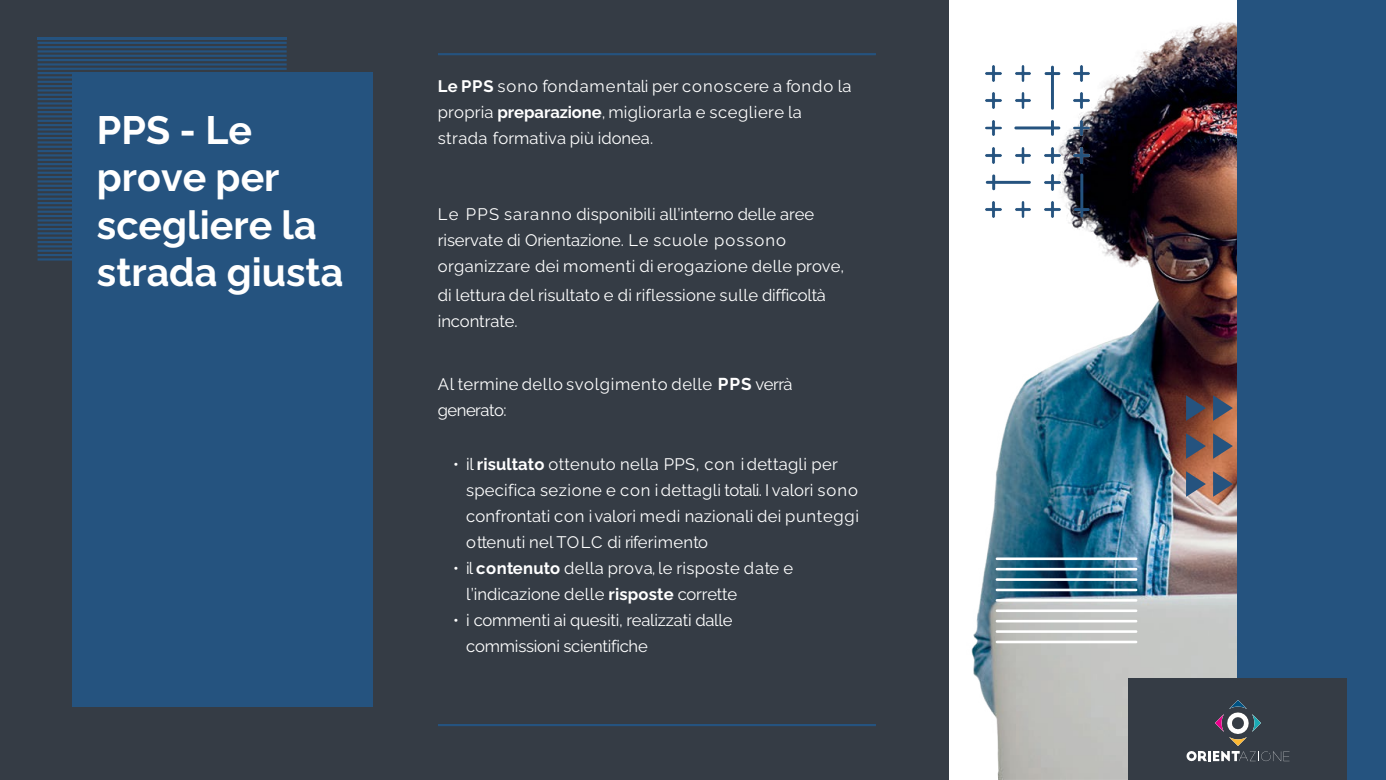
<style>
.page{position:relative;width:1386px;height:780px;background:#fff}
.page>*{position:absolute;margin:0;border:0;box-sizing:border-box;transform-origin:0 0}
.t1{font:700 39.38px "Raleway";color:#fff}
.t2{font:16.62px/25.9px "Raleway";letter-spacing:.01em;color:#fff}
.t3{font:16.62px/25.9px "Raleway";letter-spacing:-.015em;color:#fff}
.s1{font-weight:700}
.s2{font-weight:700;font-size:17.15px}
</style>
<div class="page">
<img style="left:971px;top:22px;width:266px;height:757px">
<div style="left:0;top:0;width:947px;height:779px;background:#353c45"></div>
<hr style="left:38px;top:42px;width:248px;height:2px;background:#25537f">
<hr style="left:38px;top:46px;width:248px;height:2px;background:#25537f">
<hr style="left:38px;top:50px;width:248px;height:2px;background:#25537f">
<hr style="left:38px;top:55px;width:248px;height:2px;background:#25537f">
<hr style="left:38px;top:59px;width:248px;height:2px;background:#25537f">
<hr style="left:38px;top:63px;width:248px;height:2px;background:#25537f">
<hr style="left:38px;top:68px;width:248px;height:2px;background:#25537f">
<hr style="left:38px;top:72px;width:248px;height:2px;background:#25537f">
<hr style="left:38px;top:76px;width:248px;height:2px;background:#25537f">
<hr style="left:38px;top:81px;width:248px;height:2px;background:#25537f">
<hr style="left:38px;top:85px;width:248px;height:2px;background:#25537f">
<hr style="left:38px;top:89px;width:248px;height:2px;background:#25537f">
<hr style="left:38px;top:94px;width:248px;height:2px;background:#25537f">
<hr style="left:38px;top:98px;width:248px;height:2px;background:#25537f">
<hr style="left:38px;top:102px;width:248px;height:2px;background:#25537f">
<hr style="left:38px;top:107px;width:248px;height:2px;background:#25537f">
<hr style="left:38px;top:111px;width:248px;height:2px;background:#25537f">
<hr style="left:38px;top:115px;width:248px;height:2px;background:#25537f">
<hr style="left:38px;top:120px;width:248px;height:2px;background:#25537f">
<hr style="left:38px;top:124px;width:248px;height:2px;background:#25537f">
<hr style="left:38px;top:128px;width:248px;height:2px;background:#25537f">
<hr style="left:38px;top:133px;width:248px;height:2px;background:#25537f">
<hr style="left:38px;top:137px;width:248px;height:2px;background:#25537f">
<hr style="left:38px;top:141px;width:248px;height:2px;background:#25537f">
<hr style="left:38px;top:146px;width:248px;height:2px;background:#25537f">
<hr style="left:38px;top:150px;width:248px;height:2px;background:#25537f">
<hr style="left:38px;top:154px;width:248px;height:2px;background:#25537f">
<hr style="left:38px;top:159px;width:248px;height:2px;background:#25537f">
<hr style="left:38px;top:163px;width:248px;height:2px;background:#25537f">
<hr style="left:38px;top:167px;width:248px;height:2px;background:#25537f">
<hr style="left:38px;top:171px;width:248px;height:3px;background:#25537f">
<hr style="left:38px;top:176px;width:248px;height:2px;background:#25537f">
<hr style="left:38px;top:180px;width:248px;height:2px;background:#25537f">
<hr style="left:38px;top:185px;width:248px;height:2px;background:#25537f">
<hr style="left:38px;top:189px;width:248px;height:2px;background:#25537f">
<hr style="left:38px;top:193px;width:248px;height:2px;background:#25537f">
<hr style="left:38px;top:198px;width:248px;height:2px;background:#25537f">
<hr style="left:38px;top:202px;width:248px;height:2px;background:#25537f">
<hr style="left:38px;top:206px;width:248px;height:2px;background:#25537f">
<hr style="left:38px;top:210px;width:248px;height:3px;background:#25537f">
<hr style="left:38px;top:215px;width:248px;height:2px;background:#25537f">
<hr style="left:38px;top:219px;width:248px;height:2px;background:#25537f">
<hr style="left:38px;top:223px;width:248px;height:3px;background:#25537f">
<hr style="left:38px;top:228px;width:248px;height:2px;background:#25537f">
<hr style="left:38px;top:232px;width:248px;height:2px;background:#25537f">
<hr style="left:38px;top:236px;width:248px;height:3px;background:#25537f">
<hr style="left:38px;top:241px;width:248px;height:2px;background:#25537f">
<hr style="left:38px;top:245px;width:248px;height:2px;background:#25537f">
<hr style="left:38px;top:249px;width:248px;height:3px;background:#25537f">
<hr style="left:38px;top:254px;width:248px;height:2px;background:#25537f">
<hr style="left:38px;top:258px;width:248px;height:2px;background:#25537f">
<hr style="left:37px;top:37px;width:249px;height:2px;background:#25537f">
<div style="left:1237px;top:0;width:148px;height:779px;background:#25537f"></div>
<div style="left:1128px;top:678px;width:218px;height:101px;background:#353c45"></div>
<svg style="left:1186px;top:751px;width:103px;height:9px"></svg>
<img style="left:1230px;top:700px;width:16px;height:8px">
<img style="left:1215px;top:715px;width:8px;height:16px">
<img style="left:1229px;top:737px;width:17px;height:8px">
<img style="left:1252px;top:714px;width:8px;height:17px">
<svg style="left:995px;top:640px;width:142px;height:3px"></svg>
<svg style="left:995px;top:630px;width:142px;height:2px"></svg>
<svg style="left:995px;top:619px;width:142px;height:3px"></svg>
<svg style="left:995px;top:609px;width:142px;height:2px"></svg>
<svg style="left:995px;top:598px;width:142px;height:3px"></svg>
<svg style="left:995px;top:588px;width:142px;height:3px"></svg>
<svg style="left:995px;top:578px;width:142px;height:2px"></svg>
<svg style="left:995px;top:567px;width:142px;height:3px"></svg>
<svg style="left:995px;top:557px;width:142px;height:3px"></svg>
<svg style="left:1227px;top:712px;width:21px;height:21px"></svg>
<img style="left:1073px;top:66px;width:16px;height:15px">
<img style="left:1073px;top:93px;width:16px;height:15px">
<img style="left:1073px;top:120px;width:16px;height:16px">
<img style="left:1073px;top:147px;width:16px;height:16px">
<svg style="left:1014px;top:120px;width:46px;height:16px"></svg>
<svg style="left:1044px;top:66px;width:16px;height:44px"></svg>
<svg style="left:1073px;top:173px;width:16px;height:44px"></svg>
<img style="left:1044px;top:147px;width:16px;height:16px">
<img style="left:1044px;top:174px;width:16px;height:16px">
<img style="left:1044px;top:201px;width:16px;height:16px">
<img style="left:1015px;top:66px;width:15px;height:15px">
<img style="left:1015px;top:93px;width:15px;height:15px">
<img style="left:1015px;top:147px;width:15px;height:16px">
<img style="left:1015px;top:201px;width:15px;height:16px">
<img style="left:985px;top:66px;width:16px;height:15px">
<img style="left:985px;top:93px;width:16px;height:15px">
<img style="left:985px;top:120px;width:16px;height:16px">
<img style="left:985px;top:147px;width:16px;height:16px">
<svg style="left:985px;top:174px;width:45px;height:16px"></svg>
<img style="left:985px;top:201px;width:16px;height:16px">
<svg style="left:1185px;top:395px;width:20px;height:25px"></svg>
<svg style="left:1212px;top:471px;width:20px;height:25px"></svg>
<svg style="left:1185px;top:471px;width:20px;height:25px"></svg>
<svg style="left:1212px;top:433px;width:20px;height:25px"></svg>
<svg style="left:1185px;top:433px;width:20px;height:25px"></svg>
<svg style="left:1212px;top:395px;width:20px;height:25px"></svg>
<hr style="left:438px;top:723px;width:437px;height:2px;background:#25537f">
<hr style="left:438px;top:53px;width:437px;height:2px;background:#25537f">
<div style="left:72px;top:72px;width:300px;height:634px;background:#25537f"></div>
<p class="t1" style="left:97px;top:100px;width:156px">PPS - Le</p>
<p class="t1" style="left:97px;top:147px;width:184px">prove per</p>
<p class="t1" style="left:97px;top:194px;width:221px">scegliere la</p>
<p class="t1" style="left:97px;top:241px;width:248px">strada giusta</p>
<p class="t2" style="left:438px;top:71px;width:415px"><span class="s1">Le PPS</span> sono fondamentali per conoscere a fondo la propria <span class="s1">preparazione</span>, migliorarla e scegliere la strada formativa più idonea.</p>
<p class="t2" style="left:438px;top:199px;width:408px">Le PPS saranno disponibili all’interno delle aree riservate di Orientazione. Le scuole possono organizzare dei momenti di erogazione delle prove,</p>
<p class="t2" style="left:438px;top:280px;width:389px">di lettura del risultato e di riflessione sulle difficoltà</p>
<p class="t2" style="left:438px;top:306px;width:81px">incontrate.</p>
<p class="t2" style="left:438px;top:369px;width:356px;line-height:26.2px">Al termine dello svolgimento delle <span class="s2">PPS</span> verrà generato:</p>
<p class="t2" style="left:466px;top:449px;width:394px;text-indent:-13px">• il <span class="s1">risultato</span> ottenuto nella PPS, con i dettagli per specifica sezione e con idettagli totali. I valori sono confrontati con ivalori medi nazionali dei punteggi ottenuti nel TOLC di riferimento</p>
<p class="t2" style="left:466px;top:553px;width:328px;text-indent:-13px">• il <span class="s1">contenuto</span> della prova, le risposte date e l’indicazione delle <span class="s1">risposte</span> corrette</p>
<p class="t3" style="left:466px;top:605px;width:268px;text-indent:-13px">• i commenti ai quesiti, realizzati dalle commissioni scientifiche</p>
</div>
